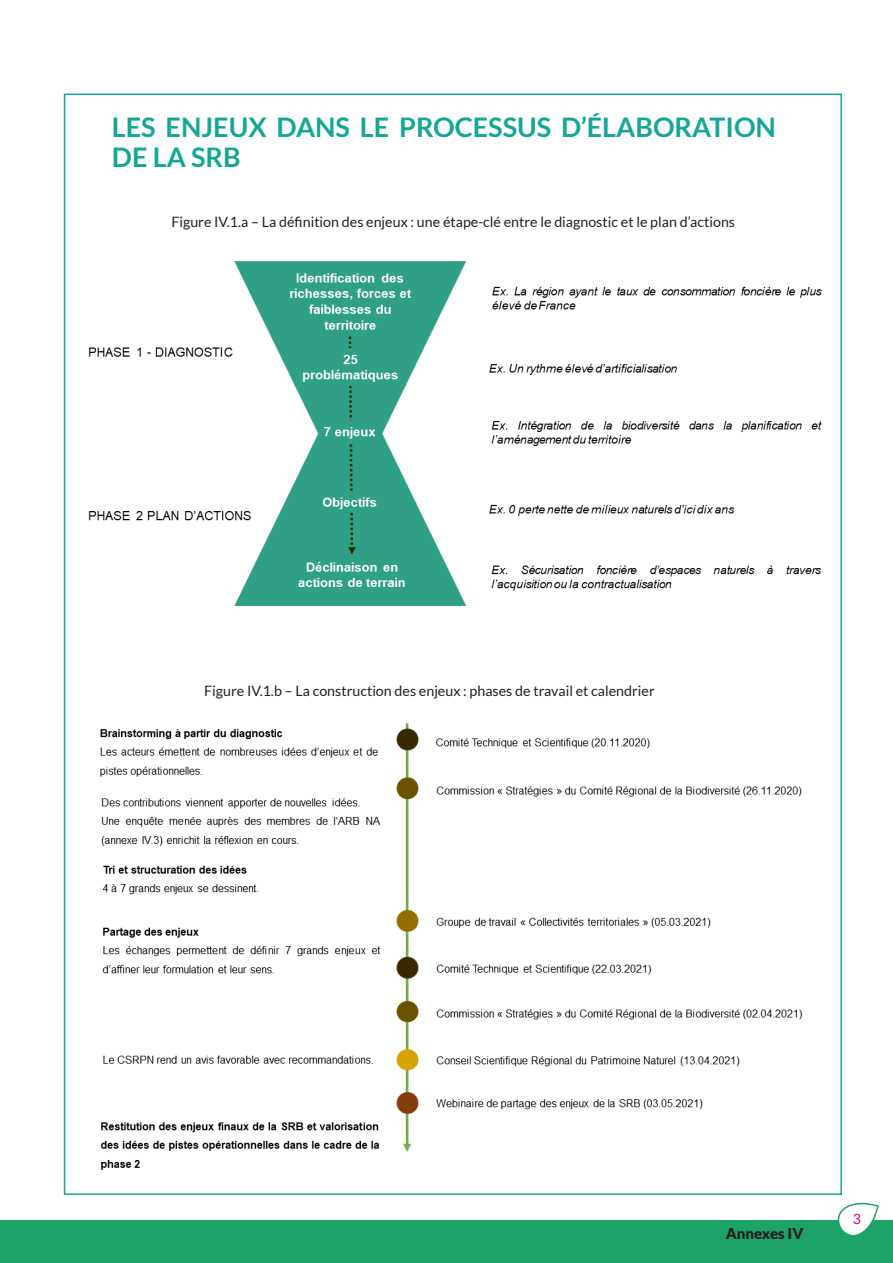
<style>
.page{position:relative;width:893px;height:1263px;background:#fff}
.page>*{position:absolute;margin:0;border:0;box-sizing:border-box;transform-origin:0 0}
.t1{font:700 27px/30px "Lato";color:#15a796}
.t2{font:900 15px "Lato";color:#231f20}
.t3{font:14.25px "Lato";color:#231f20}
.t4{font:14.25px "Lato";color:#d6017f}
</style>
<div class="page">
<div style="left:0;top:1220px;width:893px;height:43px;background:#1da367"></div>
<svg style="left:837px;top:1202px;width:42px;height:33px"></svg>
<img style="left:63px;top:207px;width:759px;height:439px">
<img style="left:63px;top:714px;width:740px;height:475px">
<h1 class="t1" style="left:112px;top:111px;width:666px">LES ENJEUX DANS LE PROCESSUS D’ÉLABORATION<br>DE LA SRB</h1>
<p class="t3" style="left:171px;top:214px;width:565px">Figure IV.1.a – La définition des enjeux : une étape-clé entre le diagnostic et le plan d’actions</p>
<p class="t3" style="left:204px;top:682px;width:452px">Figure IV.1.b – La construction des enjeux : phases de travail et calendrier</p>
<p class="t2" style="left:726px;top:1225px;width:79px">Annexes IV</p>
<p class="t4" style="left:853px;top:1211px;width:10px">3</p>
</div>
